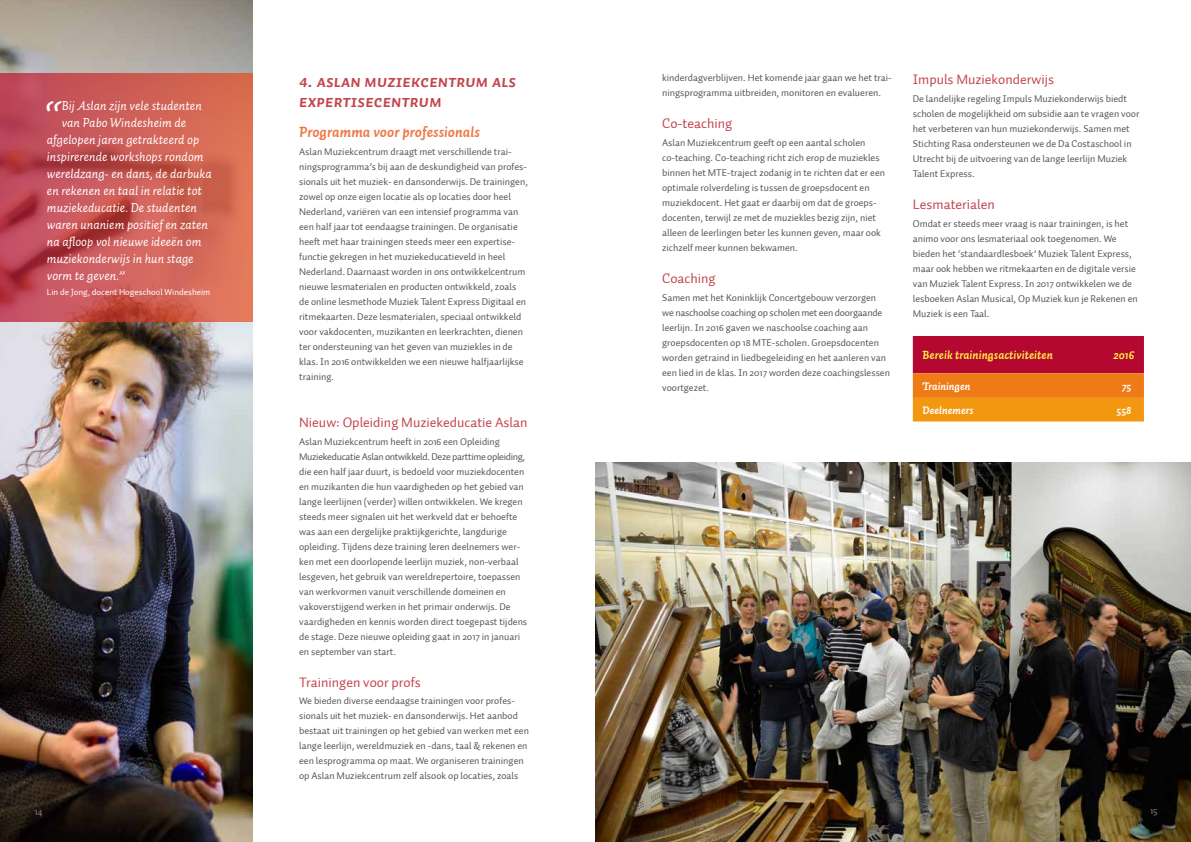
<style>
.page{position:relative;width:1191px;height:842px;background:#fff}
.page>*{position:absolute;margin:0;border:0;box-sizing:border-box;transform-origin:0 0}
.t1{font:italic 37px "Auto 2";color:#fff}
.t2{font:17px/20.4px "Auto 2 Bold Italic Sm Cp";color:#c4454e}
.t3{font:15px "Auto 2 Bold Italic LF";color:#ef7743}
.t4{font:14px "Auto 1";color:#c4454e}
.t5{font:italic 13px "Auto 2";color:#fff}
.t6{font:italic 700 12px "Auto 2";color:#fff042}
.t7{font:italic 700 11px "Auto 2";color:#fff}
.t8{font:10px/15px "Auto 1";color:#575756}
.t9{font:10px "Auto 1";color:#878787}
.t10{font:9px "Auto 1";color:#fff}
</style>
<div class="page">
<svg style="left:913px;top:336px;width:231px;height:85px;background:#d75020"></svg>
<img style="left:0;top:0;width:252px;height:842px">
<svg style="left:0;top:74px;width:252px;height:248px;background:#c85954"></svg>
<img style="left:595px;top:463px;width:596px;height:379px">
<h1 class="t1" style="left:45px;top:91px;width:19px">“</h1>
<h3 class="t5" style="left:62px;top:98px;width:142px">Bij Aslan zijn vele studenten</h3>
<h3 class="t5" style="left:62px;top:115px;width:126px">van Pabo Windesheim de</h3>
<h3 class="t5" style="left:47px;top:132px;width:154px">afgelopen jaren getrakteerd op</h3>
<h3 class="t5" style="left:47px;top:149px;width:158px">inspirerende workshops rondom</h3>
<h3 class="t5" style="left:47px;top:166px;width:166px">wereldzang- en dans, de darbuka</h3>
<h3 class="t5" style="left:47px;top:183px;width:157px">en rekenen en taal in relatie tot</h3>
<h3 class="t5" style="left:47px;top:200px;width:152px">muziekeducatie. De studenten</h3>
<h3 class="t5" style="left:47px;top:217px;width:163px">waren unaniem positief en zaten</h3>
<h3 class="t5" style="left:47px;top:234px;width:156px">na afloop vol nieuwe ideeën om</h3>
<h3 class="t5" style="left:47px;top:251px;width:148px">muziekonderwijs in hun stage</h3>
<h3 class="t5" style="left:47px;top:268px;width:79px">vorm te geven.”</h3>
<p class="t10" style="left:47px;top:287px;width:165px">Lin de Jong, docent Hogeschool Windesheim</p>
<h2 class="t2" style="left:299px;top:72px;width:219px">4. ASLAN MUZIEKCENTRUM ALS<br>EXPERTISECENTRUM</h2>
<h3 class="t3" style="left:299px;top:122px;width:182px">Programma voor professionals</h3>
<p class="t8" style="left:299px;top:144px;width:230px">Aslan Muziekcentrum draagt met verschillende trai&shy;ningsprogramma’s bij aan de deskundigheid van profes&shy;sionals uit het muziek- en dansonderwijs. De trainingen, zowel op onze eigen locatie als op locaties door heel Nederland, variëren van een intensief programma van een half jaar tot eendaagse trainingen. De organisatie heeft met haar trainingen steeds meer een expertise&shy;functie gekregen in het muziekeducatieveld in heel Nederland. Daarnaast worden in ons ontwikkelcentrum nieuwe lesmaterialen en producten ontwikkeld, zoals de online lesmethode Muziek Talent Express Digitaal en ritmekaarten. Deze lesmaterialen, speciaal ontwikkeld voor vakdocenten, muzikanten en leerkrachten, dienen ter ondersteuning van het geven van muziekles in de klas. In 2016 ontwikkelden we een nieuwe halfjaarlijkse training.</p>
<h3 class="t4" style="left:299px;top:413px;width:230px">Nieuw: Opleiding Muziekeducatie Aslan</h3>
<p class="t8" style="left:299px;top:434px;width:230px">Aslan Muziekcentrum heeft in 2016 een Opleiding Muziekeducatie Aslan ontwikkeld. Deze parttime opleiding, die een half jaar duurt, is bedoeld voor muziekdocenten en muzikanten die hun vaardigheden op het gebied van lange leerlijnen (verder) willen ontwikkelen. We kregen steeds meer signalen uit het werkveld dat er behoefte was aan een dergelijke praktijkgerichte, langdurige opleiding. Tijdens deze training leren deelnemers wer&shy;ken met een doorlopende leerlijn muziek, non-verbaal lesgeven, het gebruik van wereldrepertoire, toepassen van werkvormen vanuit verschillende domeinen en vakoverstijgend werken in het primair onderwijs. De vaardigheden en kennis worden direct toegepast tijdens de stage. Deze nieuwe opleiding gaat in 2017 in januari en september van start.</p>
<h3 class="t4" style="left:299px;top:673px;width:123px">Trainingen voor profs</h3>
<p class="t8" style="left:299px;top:694px;width:231px">We bieden diverse eendaagse trainingen voor profes&shy;sionals uit het muziek- en dansonderwijs. Het aanbod bestaat uit trainingen op het gebied van werken met een lange leerlijn, wereldmuziek en -dans, taal &amp; rekenen en een lesprogramma op maat. We organiseren trainingen op Aslan Muziekcentrum zelf alsook op locaties, zoals</p>
<p class="t8" style="left:662px;top:71px;width:231px">kinderdagverblijven. Het komende jaar gaan we het trai&shy;ningsprogramma uitbreiden, monitoren en evalueren.</p>
<h3 class="t4" style="left:662px;top:115px;width:72px">Co-teaching</h3>
<p class="t8" style="left:662px;top:135px;width:224px">Aslan Muziekcentrum geeft op een aantal scholen co-teaching. Co-teaching richt zich erop de muziekles binnen het MTE-traject zodanig in te richten dat er een optimale rolverdeling is tussen de groepsdocent en muziekdocent. Het gaat er daarbij om dat de groeps&shy;docenten, terwijl ze met de muziekles bezig zijn, niet alleen de leerlingen beter les kunnen geven, maar ook zichzelf meer kunnen bekwamen.</p>
<h3 class="t4" style="left:662px;top:269px;width:55px">Coaching</h3>
<p class="t8" style="left:662px;top:290px;width:229px">Samen met het Koninklijk Concertgebouw verzorgen we naschoolse coaching op scholen met een doorgaande leerlijn. In 2016 gaven we naschoolse coaching aan groepsdocenten op 18 MTE-scholen. Groepsdocenten worden getraind in liedbegeleiding en het aanleren van een lied in de klas. In 2017 worden deze coachingslessen voortgezet.</p>
<h3 class="t4" style="left:913px;top:71px;width:143px">Impuls Muziekonderwijs</h3>
<p class="t8" style="left:913px;top:92px;width:228px">De landelijke regeling Impuls Muziekonderwijs biedt scholen de mogelijkheid om subsidie aan te vragen voor het verbeteren van hun muziekonderwijs. Samen met Stichting Rasa ondersteunen we de Da Costaschool in Utrecht bij de uitvoering van de lange leerlijn Muziek Talent Express.</p>
<h3 class="t4" style="left:913px;top:196px;width:84px">Lesmaterialen</h3>
<p class="t8" style="left:913px;top:216px;width:226px">Omdat er steeds meer vraag is naar trainingen, is het animo voor ons lesmateriaal ook toegenomen. We bieden het ‘standaardlesboek’ Muziek Talent Express, maar ook hebben we ritmekaarten en de digitale versie van Muziek Talent Express. In 2017 ontwikkelen we de lesboeken Aslan Musical, Op Muziek kun je Rekenen en Muziek is een Taal.</p>
<p class="t6" style="left:922px;top:347px;width:132px">Bereik trainingsactiviteiten</p>
<p class="t6" style="left:1113px;top:347px;width:22px">2016</p>
<p class="t7" style="left:922px;top:379px;width:49px">Trainingen</p>
<p class="t7" style="left:1122px;top:379px;width:11px">75</p>
<p class="t7" style="left:922px;top:403px;width:53px">Deelnemers</p>
<p class="t7" style="left:1116px;top:403px;width:16px">558</p>
<p class="t9" style="left:34px;top:805px;width:10px">14</p>
<p class="t9" style="left:1150px;top:804px;width:9px">15</p>
</div>
